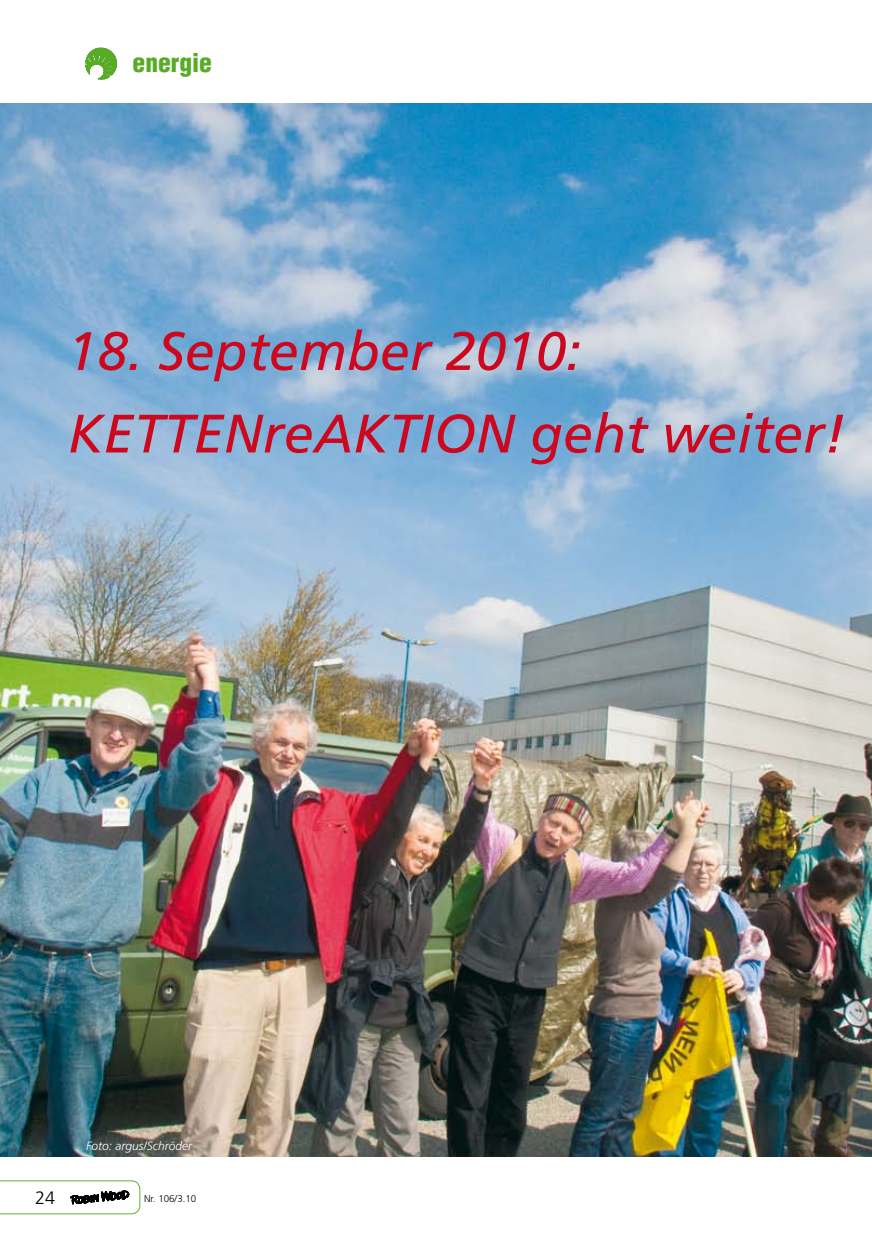
<style>
.page{position:relative;width:872px;height:1242px;background:#fff}
.page>*{position:absolute;margin:0;border:0;box-sizing:border-box;transform-origin:0 0}
.t1{font:italic 54px/82.5px "Frutiger LT";color:#cc071e}
.t2{font:900 condensed 25.5px "Helvetica";color:#58ab27}
.t3{font:300 18px "Frutiger LT";color:#000}
.t4{font:italic 300 12px "Frutiger LT";color:#fff}
.t5{font:300 9.75px "Frutiger LT";color:#000}
</style>
<div class="page">
<svg style="left:86px;top:48px;width:31px;height:32px"></svg>
<svg style="left:0;top:1180px;width:140px;height:34px"></svg>
<img style="left:0;top:103px;width:872px;height:1054px">
<p class="t2" style="left:133px;top:46px;width:81px">energie</p>
<p class="t1" style="left:68px;top:310px;width:779px">18. September 2010:<br>KETTENreAKTION geht weiter!</p>
<p class="t4" style="left:86px;top:1139px;width:108px">Foto: argus/Schröder</p>
<p class="t3" style="left:35px;top:1187px;width:22px">24</p>
<p class="t5" style="left:144px;top:1193px;width:54px">Nr. 106/3.10</p>
</div>
